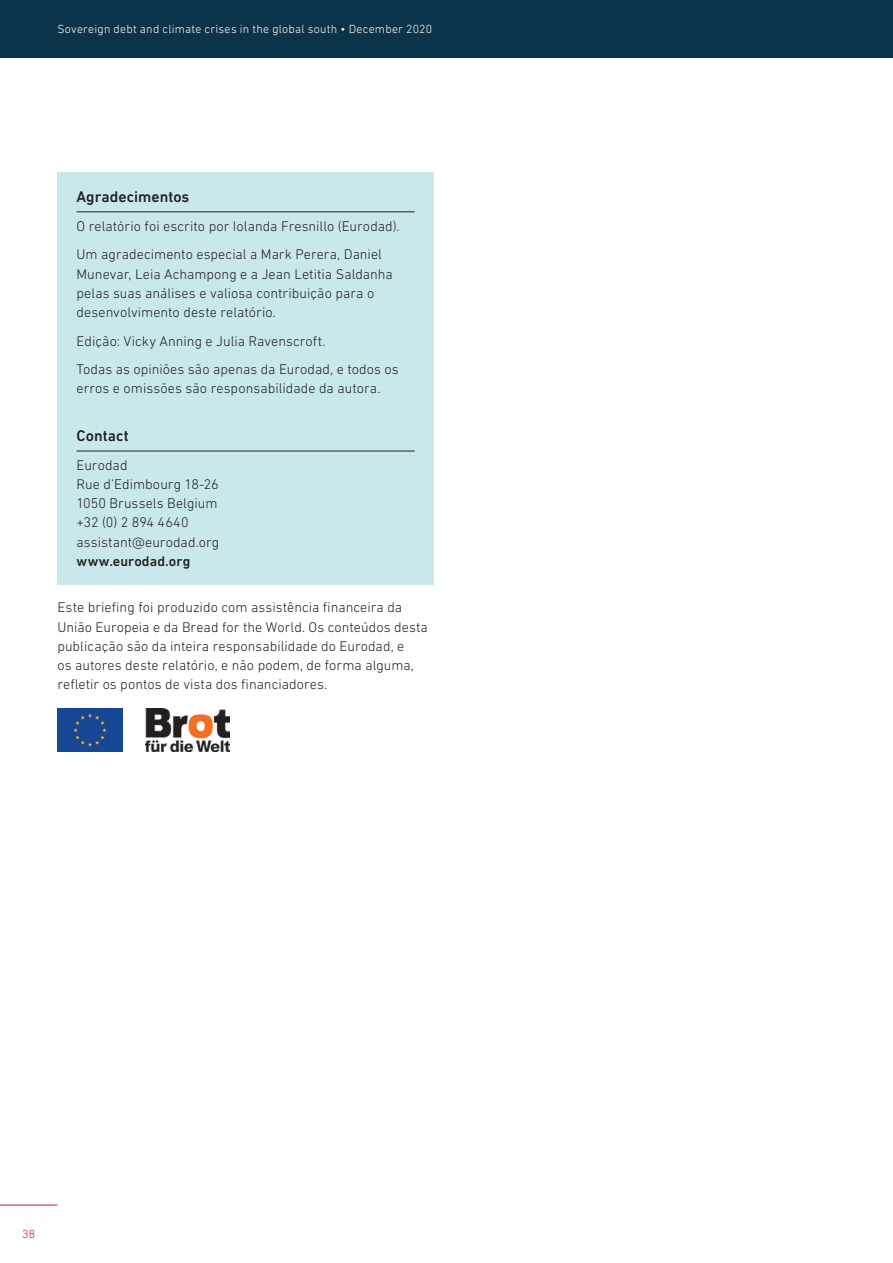
<style>
.page{position:relative;width:893px;height:1263px;background:#fff}
.page>*{position:absolute;margin:0;border:0;box-sizing:border-box;transform-origin:0 0}
.t1{font:500 15.75px "DIN Next LT Pro";color:#231f20}
.t2{font:300 14.25px/19.2px "DIN Next LT Pro";letter-spacing:.005em;color:#231f20}
.t3{font:500 14.25px "DIN Next LT Pro";letter-spacing:.01em;color:#231f20}
.t4{font:300 12px "DIN Next LT Pro";letter-spacing:.02em;color:#fff}
.t5{font:300 12px "DIN Next LT Pro";color:#c51a35}
</style>
<div class="page">
<hr style="left:0;top:1205px;width:57px;height:1px;background:#c51a35">
<div style="left:0;top:0;width:893px;height:57px;background:#0a3449"></div>
<div style="left:57px;top:172px;width:377px;height:413px;background:#c8e8ea"></div>
<hr style="left:77px;top:212px;width:338px;height:1px;background:#231f20">
<hr style="left:77px;top:451px;width:338px;height:1px;background:#231f20">
<img style="left:57px;top:708px;width:65px;height:43px">
<img style="left:146px;top:708px;width:83px;height:43px">
<p class="t4" style="left:57px;top:22px;width:376px">Sovereign debt and climate crises in the global south • December 2020</p>
<p class="t1" style="left:77px;top:188px;width:114px">Agradecimentos</p>
<p class="t2" style="left:77px;top:211px;width:325px;line-height:28.7px">O relatório foi escrito por Iolanda Fresnillo (Eurodad).<br>Um agradecimento especial a Mark Perera, Daniel</p>
<p class="t2" style="left:77px;top:264px;width:318px">Munevar, Leia Achampong e a Jean Letitia Saldanha pelas suas análises e valiosa contribuição para o desenvolvimento deste relatório.</p>
<p class="t2" style="left:77px;top:326px;width:324px;line-height:28.7px">Edição: Vicky Anning e Julia Ravenscroft.<br>Todas as opiniões são apenas da Eurodad, e todos os</p>
<p class="t2" style="left:77px;top:379px;width:305px">erros e omissões são responsabilidade da autora.</p>
<p class="t1" style="left:77px;top:427px;width:54px">Contact</p>
<p class="t2" style="left:77px;top:455px;width:144px">Eurodad<br>Rue d’Edimbourg 18-26<br>1050 Brussels Belgium +32 (0) 2 894 4640 assistant@eurodad.org</p>
<p class="t3" style="left:77px;top:553px;width:115px">www.eurodad.org</p>
<p class="t2" style="left:57px;top:598px;width:372px">Este briefing foi produzido com assistência financeira da União Europeia e da Bread for the World. Os conteúdos desta publicação são da inteira responsabilidade do Eurodad, e<br>os autores deste relatório, e não podem, de forma alguma, refletir os pontos de vista dos financiadores.</p>
<p class="t5" style="left:22px;top:1227px;width:14px">38</p>
</div>
